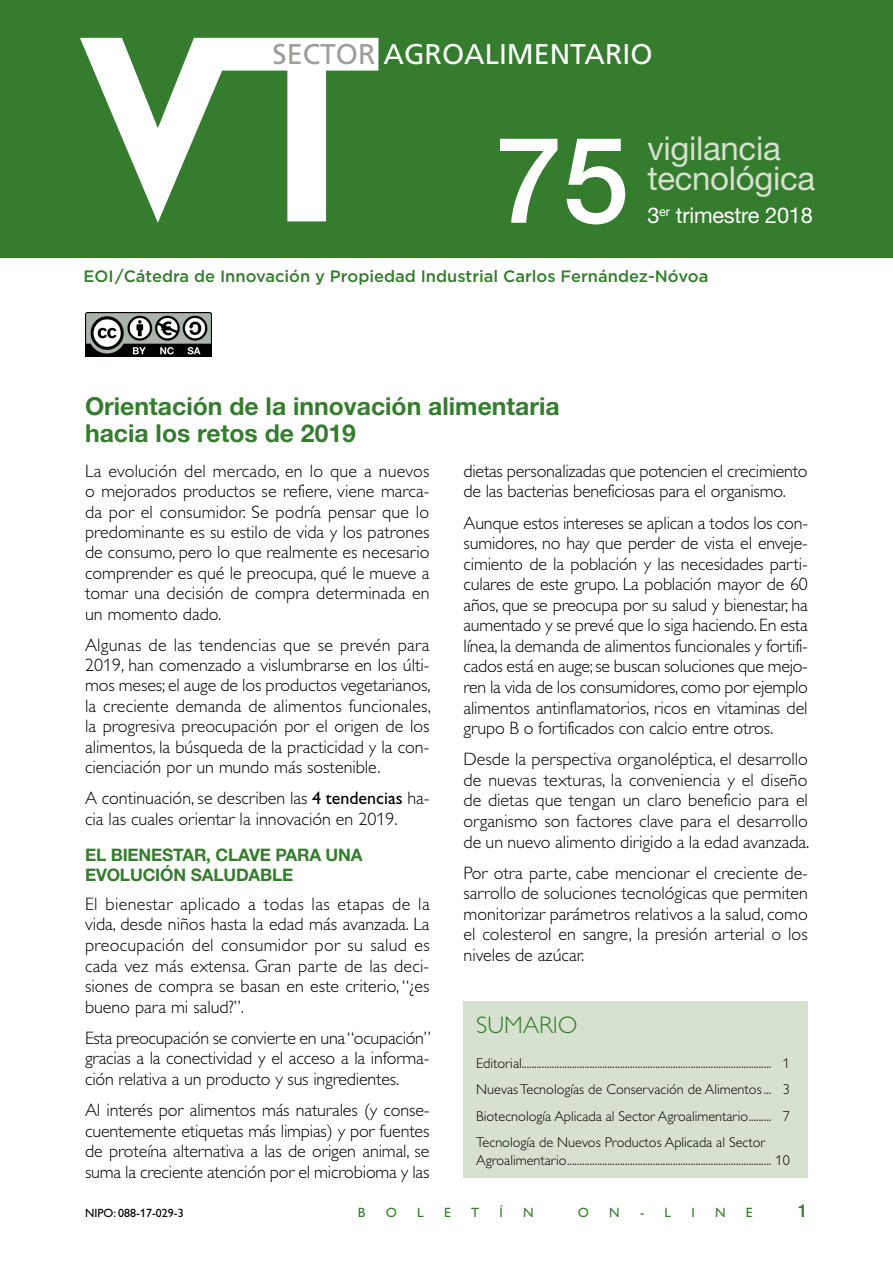
<style>
.page{position:relative;width:893px;height:1263px;background:#fff}
.page>*{position:absolute;margin:0;border:0;box-sizing:border-box;transform-origin:0 0}
.t1{font:500 120px "Helvetica Neue LT Std";color:#fff}
.t2{font:33px/30px "Helvetica Neue LT Std";letter-spacing:-.01em;color:#d7e1d0}
.t3{font:28.5px "Frutiger LT Std";color:#fff}
.t4{font:700 24.75px/27px "Helvetica Neue LT Std";color:#357c2e}
.t5{font:300 24px "Gill Alt One";color:#357c2e}
.t6{font:21.75px "Helvetica Neue LT Std";letter-spacing:-.01em;color:#fff}
.t7{font:300 18px/20.5px "Gill Alt One";color:#000;text-align:justify}
.t8{font:500 18px "Helvetica Neue LT Std";color:#357c2e}
.t9{font:700 17.25px/19.5px "Helvetica Neue LT Std";letter-spacing:-.01em;color:#357c2e}
.t10{font:500 16.5px "Gotham";color:#357c2e}
.t11{font:300 14.25px/26.5px "Gill Alt One";color:#000;text-align:justify}
.t12{font:13.5px "Gill Alt One";color:#357c2e}
.t13{font:12px "Gill Alt One";color:#000}
.s1{color:#9d9d9c}
.s2{font-weight:400}
</style>
<div class="page">
<div style="left:0;top:0;width:893px;height:257px;background:#357c2e"></div>
<img style="left:85px;top:313px;width:126px;height:44px">
<svg style="left:80px;top:38px;width:298px;height:185px"></svg>
<div style="left:463px;top:1001px;width:345px;height:177px;background:#d7e1d0"></div>
<h3 class="t3" style="left:273px;top:37px;width:382px"><span class="s1">SECTOR</span> AGROALIMENTARIO</h3>
<h1 class="t1" style="left:496px;top:109px;width:135px">75</h1>
<h2 class="t2" style="left:647px;top:133px;width:169px">vigilancia tecnológica</h2>
<p class="t6" style="left:647px;top:202px;width:167px">3<sup>er</sup> trimestre 2018</p>
<p class="t10" style="left:84px;top:267px;width:626px">EOI/Cátedra de Innovación y Propiedad Industrial Carlos Fernández-Nóvoa</p>
<h3 class="t4" style="left:85px;top:393px;width:476px">Orientación de la innovación alimentaria hacia los retos de 2019</h3>
<p class="t7" style="left:85px;top:460px;width:346px">La evolución del mercado, en lo que a nuevos o mejorados productos se refiere, viene marca&shy;da por el consumidor. Se podría pensar que lo predominante es su estilo de vida y los patrones de consumo, pero lo que realmente es necesario comprender es qué le preocupa, qué le mueve a tomar una decisión de compra determinada en un momento dado.</p>
<p class="t7" style="left:85px;top:634px;width:347px">Algunas de las tendencias que se prevén para 2019, han comenzado a vislumbrarse en los últi&shy;mos meses; el auge de los productos vegetarianos, la creciente demanda de alimentos funcionales, la progresiva preocupación por el origen de los alimentos, la búsqueda de la practicidad y la con&shy;cienciación por un mundo más sostenible.</p>
<p class="t7" style="left:85px;top:788px;width:346px">A continuación, se describen las <span class="s2">4 tendencias</span> ha&shy;cia las cuales orientar la innovación en 2019.</p>
<p class="t9" style="left:85px;top:845px;width:279px">El bienestar, clave para una evolución saludable</p>
<p class="t7" style="left:85px;top:893px;width:346px">El bienestar aplicado a todas las etapas de la vida, desde niños hasta la edad más avanzada. La preocupación del consumidor por su salud es cada vez más extensa. Gran parte de las deci&shy;siones de compra se basan en este criterio, “¿es bueno para mi salud?”.</p>
<p class="t7" style="left:85px;top:1027px;width:347px">Esta preocupación se convierte en una “ocupación” gracias a la conectividad y el acceso a la informa&shy;ción relativa a un producto y sus ingredientes.</p>
<p class="t7" style="left:85px;top:1100px;width:346px">Al interés por alimentos más naturales (y conse&shy;cuentemente etiquetas más limpias) y por fuentes de proteína alternativa a las de origen animal, se suma la creciente atención por el microbioma y las</p>
<p class="t7" style="left:463px;top:460px;width:346px">dietas personalizadas que potencien el crecimiento de las bacterias beneficiosas para el organismo.</p>
<p class="t7" style="left:463px;top:512px;width:346px">Aunque estos intereses se aplican a todos los con&shy;sumidores, no hay que perder de vista el enveje&shy;cimiento de la población y las necesidades parti&shy;culares de este grupo. La población mayor de 60 años, que se preocupa por su salud y bienestar, ha aumentado y se prevé que lo siga haciendo. En esta línea, la demanda de alimentos funcionales y fortifi&shy;cados está en auge; se buscan soluciones que mejo&shy;ren la vida de los consumidores, como por ejemplo alimentos antinflamatorios, ricos en vitaminas del grupo B o fortificados con calcio entre otros.</p>
<p class="t7" style="left:463px;top:749px;width:347px">Desde la perspectiva organoléptica, el desarrollo de nuevas texturas, la conveniencia y el diseño de dietas que tengan un claro beneficio para el organismo son factores clave para el desarrollo de un nuevo alimento dirigido a la edad avanzada.</p>
<p class="t7" style="left:463px;top:862px;width:346px">Por otra parte, cabe mencionar el creciente de&shy;sarrollo de soluciones tecnológicas que permiten monitorizar parámetros relativos a la salud, como el colesterol en sangre, la presión arterial o los niveles de azúcar.</p>
<h3 class="t5" style="left:476px;top:1011px;width:103px">SUMARIO</h3>
<p class="t11" style="left:476px;top:1050px;width:315px">Editorial................................................................................................... 1<br>Nuevas Tecnologías de Conservación de Alimentos... 3<br>Biotecnología Aplicada al Sector Agroalimentario......... 7<br>Tecnología de Nuevos Productos Aplicada al Sector</p>
<p class="t11" style="left:476px;top:1147px;width:315px">Agroalimentario................................................................................. 10</p>
<p class="t13" style="left:85px;top:1206px;width:100px">NIPO: 088-17-029-3</p>
<p class="t12" style="left:358px;top:1205px;width:9px">B</p>
<p class="t12" style="left:386px;top:1205px;width:13px">O</p>
<p class="t12" style="left:417px;top:1205px;width:8px">L</p>
<p class="t12" style="left:444px;top:1205px;width:8px">E</p>
<p class="t12" style="left:471px;top:1205px;width:10px">T</p>
<p class="t12" style="left:499px;top:1205px;width:5px">Í</p>
<p class="t12" style="left:523px;top:1205px;width:12px">N</p>
<p class="t12" style="left:578px;top:1205px;width:13px">O</p>
<p class="t12" style="left:609px;top:1205px;width:12px">N</p>
<p class="t12" style="left:640px;top:1205px;width:33px">- L</p>
<p class="t12" style="left:691px;top:1205px;width:5px">I</p>
<p class="t12" style="left:715px;top:1205px;width:12px">N</p>
<p class="t12" style="left:746px;top:1205px;width:8px">E</p>
<p class="t8" style="left:798px;top:1200px;width:12px">1</p>
</div>
